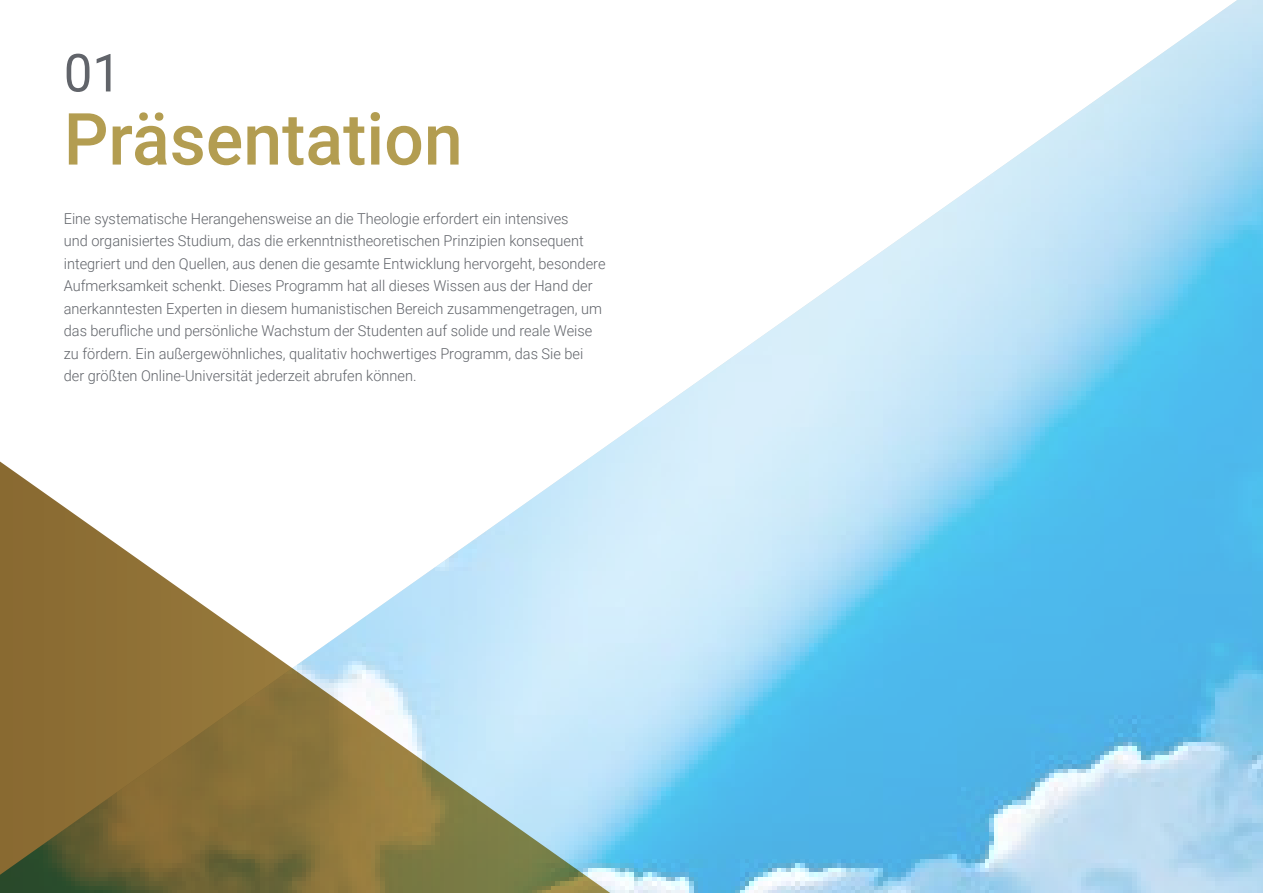
<style>
.page{position:relative;width:1263px;height:893px;background:#fff}
.page>*{position:absolute;margin:0;border:0;box-sizing:border-box;transform-origin:0 0}
.t1{font:500 72px "Roboto";color:#b39d51}
.t2{font:52.5px "Roboto";color:#61646a}
.t3{font:300 15px/22.5px "Roboto";color:#61646a}
</style>
<div class="page">
<img style="left:607px;top:0;width:656px;height:893px">
<svg style="left:0;top:446px;width:640px;height:447px"></svg>
<h2 class="t2" style="left:64px;top:36px;width:59px">01</h2>
<h1 class="t1" style="left:64px;top:89px;width:400px">Präsentation</h1>
<p class="t3" style="left:64px;top:207px;width:543px">Eine systematische Herangehensweise an die Theologie erfordert ein intensives<br>und organisiertes Studium, das die erkenntnistheoretischen Prinzipien konsequent integriert und den Quellen, aus denen die gesamte Entwicklung hervorgeht, besondere Aufmerksamkeit schenkt. Dieses Programm hat all dieses Wissen aus der Hand der anerkanntesten Experten in diesem humanistischen Bereich zusammengetragen, um das berufliche und persönliche Wachstum der Studenten auf solide und reale Weise zu fördern. Ein außergewöhnliches, qualitativ hochwertiges Programm, das Sie bei der größten Online-Universität jederzeit abrufen können.</p>
</div>
